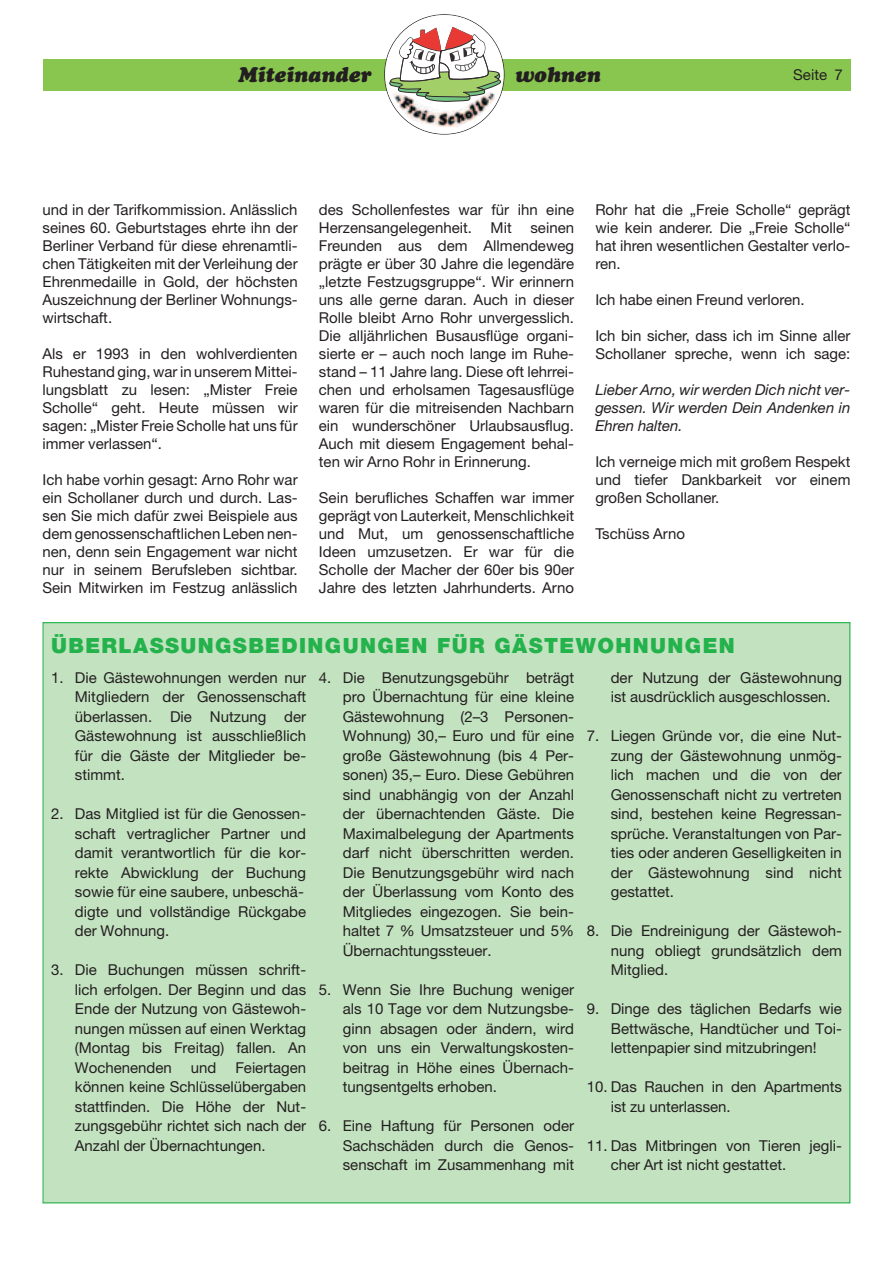
<style>
.page{position:relative;width:893px;height:1263px;background:#fff}
.page>*{position:absolute;margin:0;border:0;box-sizing:border-box;transform-origin:0 0}
.t1{font:900 21px "Helvetica Neue LT Std";letter-spacing:.065em;color:#23b24b}
.t2{font:italic 900 21px "Cooper";color:#231f20}
.t3{font:15px/19.5px "Helvetica Neue LT Std";color:#231f20;text-align:justify}
.t4{font:italic 15px/18px "Helvetica Neue LT Std";color:#231f20;text-align:justify}
</style>
<div class="page">
<div style="left:43px;top:60px;width:807px;height:31px;background:#89c650"></div>
<svg style="left:384px;top:14px;width:121px;height:121px"></svg>
<img style="left:392px;top:91px;width:103px;height:36px">
<div style="left:44px;top:623px;width:805px;height:579px;background:#c3e2c0"></div>
<h1 class="t2" style="left:238px;top:67px;width:135px">Miteinander</h1>
<h1 class="t2" style="left:515px;top:67px;width:87px">wohnen</h1>
<p class="t3" style="left:793px;top:67px;width:51px">Seite 7</p>
<p class="t3" style="left:43px;top:202px;width:257px;line-height:18px">und in der Tarifkommission. Anlässlich seines 60. Geburtstages ehrte ihn der Berliner Verband für diese ehrenamtli&shy;chen Tätigkeiten mit der Verleihung der Ehrenmedaille in Gold, der höchsten Auszeichnung der Berliner Wohnungs&shy;wirtschaft.</p>
<p class="t3" style="left:43px;top:346px;width:257px;line-height:18px">Als er 1993 in den wohlverdienten Ruhestand ging, war in unserem Mittei&shy;lungsblatt zu lesen: „Mister Freie Scholle“ geht. Heute müssen wir sagen: „Mister Freie Scholle hat uns für immer verlassen“.</p>
<p class="t3" style="left:43px;top:472px;width:257px;line-height:18px">Ich habe vorhin gesagt: Arno Rohr war ein Schollaner durch und durch. Las&shy;sen Sie mich dafür zwei Beispiele aus dem genossenschaftlichen Leben nen&shy;nen, denn sein Engagement war nicht nur in seinem Berufsleben sichtbar.<br>Sein Mitwirken im Festzug anlässlich</p>
<p class="t3" style="left:319px;top:202px;width:257px;line-height:18px">des Schollenfestes war für ihn eine Herzensangelegenheit. Mit seinen Freunden aus dem Allmendeweg prägte er über 30 Jahre die legendäre „letzte Festzugsgruppe“. Wir erinnern uns alle gerne daran. Auch in dieser Rolle bleibt Arno Rohr unvergesslich.<br>Die alljährlichen Busausflüge organi&shy;sierte er – auch noch lange im Ruhe&shy;stand – 11 Jahre lang. Diese oft lehrrei&shy;chen und erholsamen Tagesausflüge waren für die mitreisenden Nachbarn ein wunderschöner Urlaubsausflug.<br>Auch mit diesem Engagement behal&shy;ten wir Arno Rohr in Erinnerung.</p>
<p class="t3" style="left:319px;top:490px;width:257px;line-height:18px">Sein berufliches Schaffen war immer geprägt von Lauterkeit, Menschlichkeit und Mut, um genossenschaftliche Ideen umzusetzen. Er war für die Scholle der Macher der 60er bis 90er Jahre des letzten Jahrhunderts. Arno</p>
<p class="t3" style="left:595px;top:202px;width:257px;line-height:18px">Rohr hat die „Freie Scholle“ geprägt wie kein anderer. Die „Freie Scholle“ hat ihren wesentlichen Gestalter verlo&shy;ren.</p>
<p class="t3" style="left:595px;top:291px;width:211px">Ich habe einen Freund verloren.</p>
<p class="t3" style="left:595px;top:328px;width:257px;line-height:18px">Ich bin sicher, dass ich im Sinne aller<br>Schollaner spreche, wenn ich sage:</p>
<p class="t4" style="left:595px;top:382px;width:257px">Lieber Arno, wir werden Dich nicht ver&shy;gessen. Wir werden Dein Andenken in Ehren halten.</p>
<p class="t3" style="left:595px;top:454px;width:257px;line-height:18px">Ich verneige mich mit großem Respekt und tiefer Dankbarkeit vor einem großen Schollaner.</p>
<p class="t3" style="left:595px;top:525px;width:91px">Tschüss Arno</p>
<h1 class="t1" style="left:51px;top:638px;width:685px">ÜBERLASSUNGSBEDINGUNGEN FÜR GÄSTEWOHNUNGEN</h1>
<p class="t3" style="left:75px;top:669px;width:233px;text-indent:-24px">1. Die Gästewohnungen werden nur Mitgliedern der Genossenschaft überlassen. Die Nutzung der Gästewohnung ist ausschließlich für die Gäste der Mitglieder be&shy;stimmt.</p>
<p class="t3" style="left:75px;top:805px;width:233px;text-align:left;text-indent:-24px">2. Das Mitglied ist für die Genossen&shy;schaft vertraglicher Partner und damit verantwortlich für die kor&shy;rekte Abwicklung der Buchung sowie für eine saubere, unbeschä&shy;digte und vollständige Rückgabe der Wohnung.</p>
<p class="t3" style="left:75px;top:961px;width:233px;text-indent:-24px">3. Die Buchungen müssen schrift&shy;lich erfolgen. Der Beginn und das Ende der Nutzung von Gästewoh&shy;nungen müssen auf einen Werktag (Montag bis Freitag) fallen. An Wochenenden</p>
<p class="t3" style="left:611px;top:669px;width:233px">der Nutzung der Gästewohnung ist ausdrücklich ausgeschlossen.</p>
<p class="t3" style="left:611px;top:727px;width:233px;text-indent:-24px">7. Liegen Gründe vor, die eine Nut&shy;zung der Gästewohnung unmög&shy;lich machen und die von der Genossenschaft nicht zu vertreten sind, bestehen keine Regressan&shy;sprüche. Veranstaltungen von Par&shy;ties oder anderen Geselligkeiten in der Gästewohnung sind nicht gestattet.</p>
<p class="t3" style="left:611px;top:922px;width:233px;text-indent:-24px">8. Die Endreinigung der Gästewoh&shy;nung obliegt grundsätzlich dem Mitglied.</p>
<p class="t3" style="left:611px;top:1000px;width:233px;text-indent:-24px">9. Dinge des täglichen Bedarfs wie Bettwäsche, Handtücher und Toi&shy;lettenpapier sind mitzubringen!</p>
<p class="t3" style="left:611px;top:1078px;width:233px;text-indent:-24px">10. Das Rauchen in den Apartments ist zu unterlassen.</p>
<p class="t3" style="left:611px;top:1137px;width:233px;text-indent:-24px">11. Das Mitbringen von Tieren jegli&shy;cher Art ist nicht gestattet.</p>
<p class="t3" style="left:343px;top:669px;width:233px;text-indent:-24px">4. Die Benutzungsgebühr beträgt pro Übernachtung für eine kleine Gästewohnung (2 –3 Personen-Wohnung) 30,– Euro und für eine große Gästewohnung (bis 4 Per&shy;sonen) 35,– Euro. Diese Gebühren sind unabhängig von der Anzahl der übernachtenden Gäste. Die Maximalbelegung der Apartments darf nicht überschritten werden.<br>Die Benutzungsgebühr wird nach der Überlassung vom Konto des Mitgliedes eingezogen. Sie bein&shy;haltet 7 % Umsatzsteuer und 5% Übernachtungssteuer.</p>
<p class="t3" style="left:343px;top:981px;width:233px;text-indent:-24px">5. Wenn Sie Ihre Buchung weniger als 10 Tage vor dem Nutzungsbe&shy;ginn absagen oder ändern, wird von uns ein Verwaltungskosten&shy;beitrag in Höhe eines Übernach&shy;tungsentgelts erhoben.</p>
<p class="t3" style="left:343px;top:1117px;width:233px;text-indent:-24px">6. Eine Haftung für Personen oder Sachschäden durch die Genos&shy;senschaft im Zusammenhang mit</p>
<p class="t3" style="left:75px;top:1059px;width:233px;text-indent:160px">Feiertagen können keine Schlüsselübergaben stattfinden. Die Höhe der Nut&shy;zungsgebühr richtet sich nach der Anzahl der Übernachtungen.</p>
<p class="t3" style="left:191px;top:1059px;width:27px">und</p>
</div>
